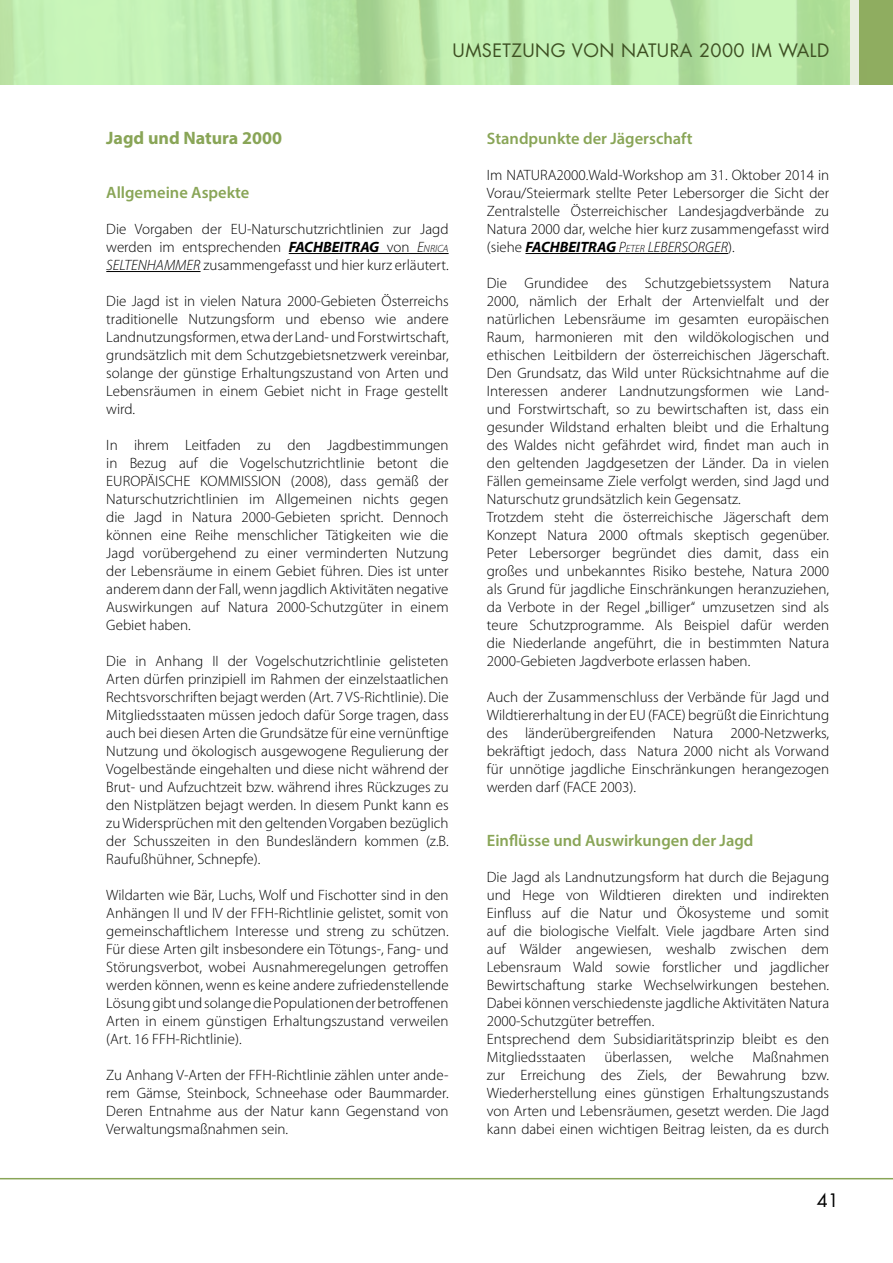
<style>
.page{position:relative;width:893px;height:1263px;background:#fff}
.page>*{position:absolute;margin:0;border:0;box-sizing:border-box;transform-origin:0 0}
.t1{font:18px "Futura Std";letter-spacing:.025em;color:#3e5023}
.t2{font:700 18px "Myriad Pro";color:#89a557}
.t3{font:18px "Futura Std";color:#000}
.t4{font:600 16.5px "Myriad Pro";color:#89a557}
.t5{font:300 15px/18px "Myriad Pro";color:#000;text-align:justify}
.s1{font-weight:700;font-style:italic}
.s2{font-style:italic}
.s3{font-style:italic;font-size:10.5px}
</style>
<div class="page">
<svg style="left:0;top:0;width:850px;height:85px;background:#bdebad"></svg>
<hr style="left:0;top:1178px;width:893px;height:1px;background:#89a557">
<div style="left:850px;top:0;width:43px;height:85px;background:#8fad60"></div>
<div style="left:850px;top:0;width:9px;height:85px;background:#e8eedf"></div>
<hr style="left:289px;top:253px;width:160px;height:1px;background:#000">
<hr style="left:106px;top:271px;width:95px;height:1px;background:#000">
<hr style="left:525px;top:253px;width:203px;height:1px;background:#000">
<p class="t1" style="left:453px;top:39px;width:98px">UMSETZUNG</p>
<p class="t1" style="left:572px;top:39px;width:28px">VON</p>
<p class="t1" style="left:621px;top:39px;width:210px">NATURA 2000 IM WALD</p>
<p class="t2" style="left:106px;top:126px;width:177px">Jagd und Natura 2000</p>
<p class="t4" style="left:106px;top:182px;width:145px">Allgemeine Aspekte</p>
<p class="t5" style="left:106px;top:220px;width:344px">Die Vorgaben der EU-Naturschutzrichtlinien zur Jagd werden im entsprechenden <span class="s1">FACHBEITRAG</span> von <span class="s2">E</span><span class="s3">NRICA </span><span class="s2">SELTENHAMMER</span> zusammengefasst und hier kurz erläutert.</p>
<p class="t5" style="left:106px;top:292px;width:344px">Die Jagd ist in vielen Natura 2000-Gebieten Österreichs traditionelle Nutzungsform und ebenso wie andere Landnutzungsformen, etwa der Land- und Forstwirtschaft, grundsätzlich mit dem Schutzgebietsnetzwerk vereinbar, solange der günstige Erhaltungszustand von Arten und Lebensräumen in einem Gebiet nicht in Frage gestellt wird.</p>
<p class="t5" style="left:106px;top:436px;width:344px">In ihrem Leitfaden zu den Jagdbestimmungen in Bezug auf die Vogelschutzrichtlinie betont die EUROPÄISCHE KOMMISSION (2008), dass gemäß der Naturschutzrichtlinien im Allgemeinen nichts gegen die Jagd in Natura 2000-Gebieten spricht. Dennoch können eine Reihe menschlicher Tätigkeiten wie die Jagd vorübergehend zu einer verminderten Nutzung der Lebensräume in einem Gebiet führen. Dies ist unter anderem dann der Fall, wenn jagdlich Aktivitäten negative Auswirkungen auf Natura 2000-Schutzgüter in einem Gebiet haben.</p>
<p class="t5" style="left:106px;top:652px;width:344px">Die in Anhang II der Vogelschutzrichtlinie gelisteten Arten dürfen prinzipiell im Rahmen der einzelstaatlichen Rechtsvorschriften bejagt werden (Art. 7 VS-Richtlinie). Die Mitgliedsstaaten müssen jedoch dafür Sorge tragen, dass auch bei diesen Arten die Grundsätze für eine vernünftige Nutzung und ökologisch ausgewogene Regulierung der Vogelbestände eingehalten und diese nicht während der Brut- und Aufzuchtzeit bzw. während ihres Rückzuges zu den Nistplätzen bejagt werden. In diesem Punkt kann es zu Widersprüchen mit den geltenden Vorgaben bezüglich der Schusszeiten in den Bundesländern kommen (z.B.<br>Raufußhühner, Schnepfe).</p>
<p class="t5" style="left:106px;top:886px;width:344px">Wildarten wie Bär, Luchs, Wolf und Fischotter sind in den Anhängen II und IV der FFH-Richtlinie gelistet, somit von gemeinschaftlichem Interesse und streng zu schützen.<br>Für diese Arten gilt insbesondere ein Tötungs-, Fang- und Störungsverbot, wobei Ausnahmeregelungen getroffen werden können, wenn es keine andere zufriedenstellende Lösung gibt und solange die Populationen der betroffenen Arten in einem günstigen Erhaltungszustand verweilen (Art. 16 FFH-Richtlinie).</p>
<p class="t5" style="left:106px;top:1066px;width:344px">Zu Anhang V-Arten der FFH-Richtlinie zählen unter ande&shy;rem Gämse, Steinbock, Schneehase oder Baummarder.<br>Deren Entnahme aus der Natur kann Gegenstand von Verwaltungsmaßnahmen sein.</p>
<p class="t4" style="left:487px;top:128px;width:207px">Standpunkte der Jägerschaft</p>
<p class="t5" style="left:487px;top:166px;width:344px">Im NATURA2000.Wald-Workshop am 31. Oktober 2014 in Vorau/Steiermark stellte Peter Lebersorger die Sicht der Zentralstelle Österreichischer Landesjagdverbände zu Natura 2000 dar, welche hier kurz zusammengefasst wird (siehe <span class="s1">FACHBEITRAG</span> <span class="s2">P</span><span class="s3">ETER</span> <span class="s2">LEBERSORGER</span>).</p>
<p class="t5" style="left:487px;top:274px;width:344px;text-align:left">Die Grundidee des Schutzgebietssystem Natura 2000, nämlich der Erhalt der Artenvielfalt und der natürlichen Lebensräume im gesamten europäischen Raum, harmonieren mit den wildökologischen und ethischen Leitbildern der österreichischen Jägerschaft.<br>Den Grundsatz, das Wild unter Rücksichtnahme auf die Interessen anderer Landnutzungsformen wie Land&shy;und Forstwirtschaft, so zu bewirtschaften ist, dass ein gesunder Wildstand erhalten bleibt und die Erhaltung des Waldes nicht gefährdet wird, findet man auch in den geltenden Jagdgesetzen der Länder. Da in vielen Fällen gemeinsame Ziele verfolgt werden, sind Jagd und Naturschutz grundsätzlich kein Gegensatz.<br>Trotzdem steht die österreichische Jägerschaft dem Konzept Natura 2000 oftmals skeptisch gegenüber.<br>Peter Lebersorger begründet dies damit, dass ein großes und unbekanntes Risiko bestehe, Natura 2000 als Grund für jagdliche Einschränkungen heranzuziehen, da Verbote in der Regel „billiger“ umzusetzen sind als teure Schutzprogramme. Als Beispiel dafür werden die Niederlande angeführt, die in bestimmten Natura 2000-Gebieten Jagdverbote erlassen haben.</p>
<p class="t5" style="left:487px;top:688px;width:344px">Auch der Zusammenschluss der Verbände für Jagd und Wildtiererhaltung in der EU (FACE) begrüßt die Einrichtung des länderübergreifenden Natura 2000-Netzwerks, bekräftigt jedoch, dass Natura 2000 nicht als Vorwand für unnötige jagdliche Einschränkungen herangezogen werden darf (FACE 2003).</p>
<p class="t4" style="left:487px;top:830px;width:268px">Einflüsse und Auswirkungen der Jagd</p>
<p class="t5" style="left:487px;top:868px;width:344px;text-align:left">Die Jagd als Landnutzungsform hat durch die Bejagung und Hege von Wildtieren direkten und indirekten Einfluss auf die Natur und Ökosysteme und somit auf die biologische Vielfalt. Viele jagdbare Arten sind auf Wälder angewiesen, weshalb zwischen dem Lebensraum Wald sowie forstlicher und jagdlicher Bewirtschaftung starke Wechselwirkungen bestehen.<br>Dabei können verschiedenste jagdliche Aktivitäten Natura 2000-Schutzgüter betreffen.<br>Entsprechend dem Subsidiaritätsprinzip bleibt es den Mitgliedsstaaten</p>
<p class="t5" style="left:487px;top:1048px;width:344px;text-indent:265px">Maßnahmen zur Erreichung des Ziels, der Bewahrung bzw.<br>Wiederherstellung eines günstigen Erhaltungszustands von Arten und Lebensräumen, gesetzt werden. Die Jagd kann dabei einen wichtigen Beitrag leisten, da es durch</p>
<p class="t5" style="left:604px;top:1048px;width:69px">überlassen,</p>
<p class="t5" style="left:690px;top:1048px;width:45px">welche</p>
<p class="t3" style="left:817px;top:1189px;width:24px">41</p>
</div>
